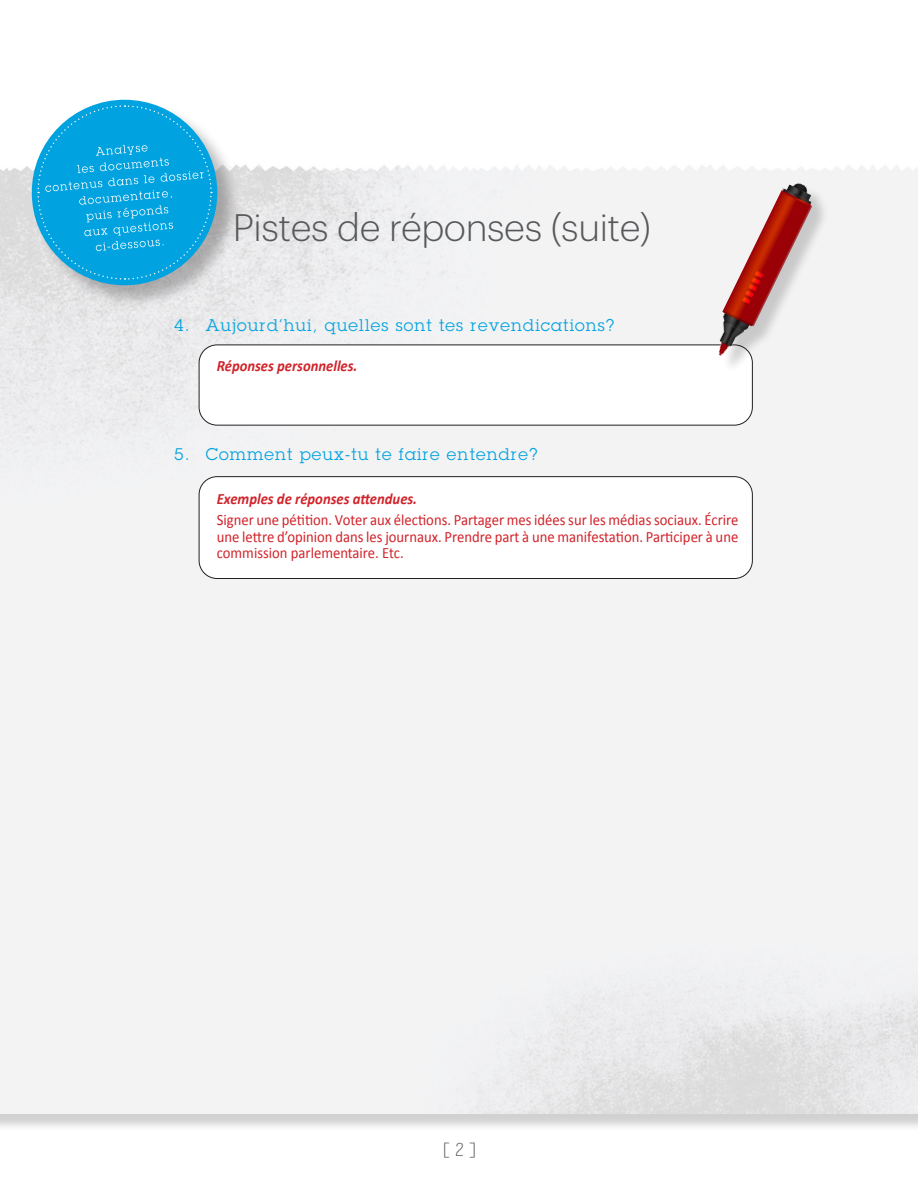
<style>
.page{position:relative;width:918px;height:1188px;background:#fff}
.page>*{position:absolute;margin:0;border:0;box-sizing:border-box;transform-origin:0 0}
.t1{font:300 37.5px "Graphik";letter-spacing:-.01em;color:#57585a}
.t2{font:18px "Letter Gothic Std";color:#57585a}
.t3{font:16.5px "Lubalin Graph Std";letter-spacing:.07em;color:#00a2df}
.P_Corrigé_réponses{font:15.75px/16.5px "Calibri";color:#d1232a;text-align:justify;scale:.93 1}
.P_Corrigé_réponses-2{font:italic 700 15.75px "Calibri";color:#d1232a;scale:.93 1}
</style>
<div class="page">
<img style="left:0;top:165px;width:918px;height:949px">
<div style="left:33px;top:101px;width:208px;height:208px;background:#231f20;opacity:.3"></div>
<div style="left:32px;top:100px;width:185px;height:185px;background:#00a2df;border-radius:50%"></div>
<div style="left:199px;top:477px;width:553px;height:102px;background:#fff;border-radius:18px"></div>
<div style="left:199px;top:476px;width:554px;height:103px;border:1px solid #231f20;border-radius:18px"></div>
<div style="left:199px;top:345px;width:553px;height:80px;background:#fff;border-radius:18px"></div>
<div style="left:199px;top:345px;width:554px;height:81px;border:1px solid #231f20;border-radius:18px"></div>
<svg style="left:37px;top:105px;width:175px;height:175px"></svg>
<div style="left:722px;top:186px;width:108px;height:187px;background:#f3f3f4"></div>
<img style="left:705px;top:178px;width:114px;height:185px">
<h2 class="t1" style="left:233px;top:200px;width:420px">Pistes de réponses (suite)</h2>
<p class="t3" style="left:174px;top:315px;width:442px">4. Aujourd’hui, quelles sont tes revendications?</p>
<p class="P_Corrigé_réponses-2" style="left:217px;top:356px;width:153px">Réponses personnelles.</p>
<p class="t3" style="left:174px;top:444px;width:365px">5. Comment peux-tu te faire entendre?</p>
<p class="P_Corrigé_réponses-2" style="left:217px;top:489px;width:217px">Exemples de réponses attendues.</p>
<p class="P_Corrigé_réponses" style="left:217px;top:512px;width:562px">Signer une pétition. Voter aux élections. Partager mes idées sur les médias sociaux. Écrire une lettre d’opinion dans les journaux. Prendre part à une manifestation. Participer à une commission parlementaire. Etc.</p>
<p class="t2" style="left:441px;top:1139px;width:38px">[2]</p>
</div>
